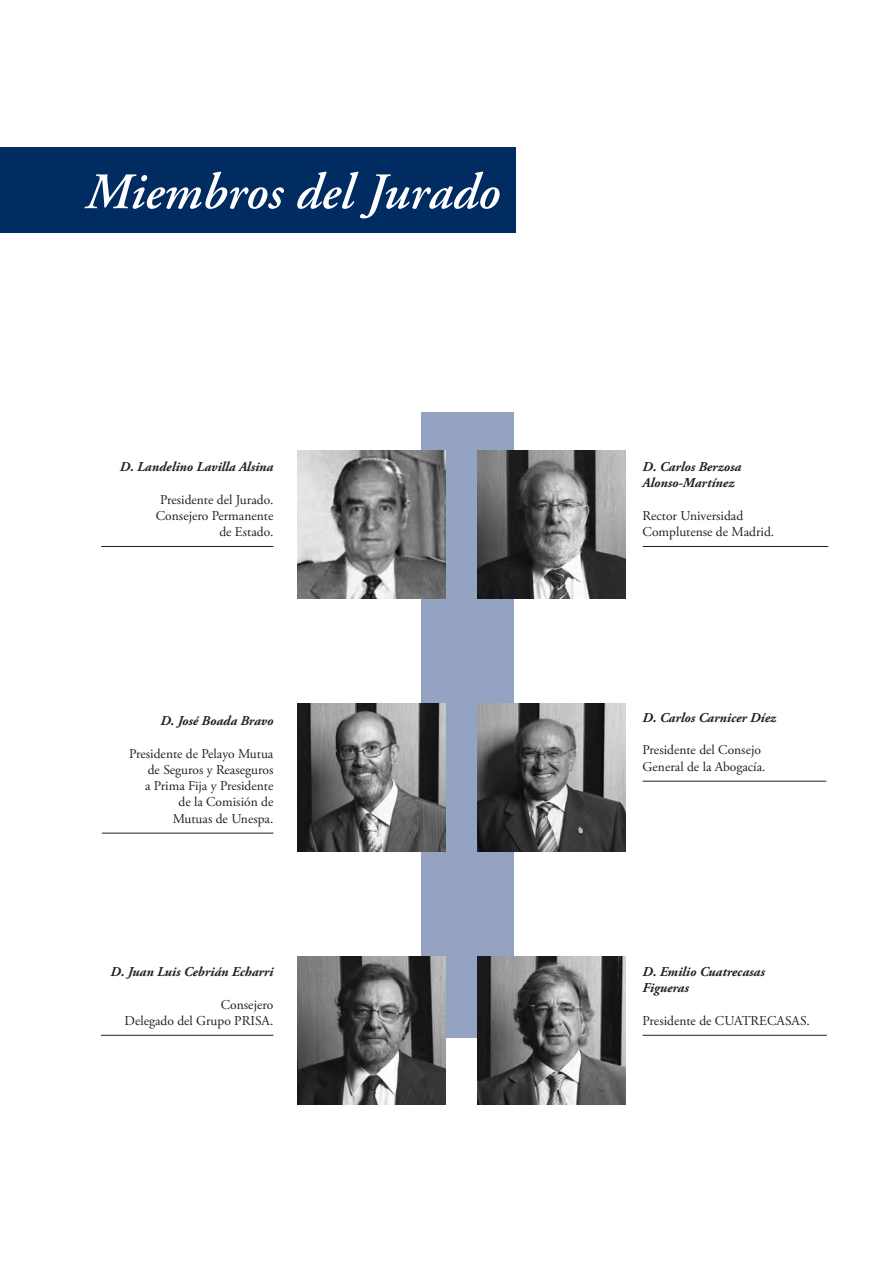
<style>
.page{position:relative;width:893px;height:1263px;background:#fff}
.page>*{position:absolute;margin:0;border:0;box-sizing:border-box;transform-origin:0 0}
.t1{font:italic 600 51px "Adobe Garamond";color:#fff}
.t2{font:13.5px/16.2px "Adobe Garamond Pro";color:#231f20}
.heading_2{font:italic 700 13.5px/16.2px "Adobe Garamond Pro";color:#231f20}
</style>
<div class="page">
<div style="left:422px;top:412px;width:92px;height:625px;background:#95a3c3"></div>
<div style="left:0;top:147px;width:516px;height:85px;background:#002c62"></div>
<img style="left:298px;top:451px;width:147px;height:148px">
<img style="left:477px;top:451px;width:148px;height:148px">
<img style="left:298px;top:704px;width:147px;height:148px">
<img style="left:477px;top:704px;width:148px;height:148px">
<img style="left:298px;top:957px;width:147px;height:148px">
<img style="left:477px;top:957px;width:148px;height:148px">
<hr style="left:101px;top:546px;width:172px;height:1px;background:#231f20">
<hr style="left:643px;top:546px;width:185px;height:1px;background:#231f20">
<hr style="left:643px;top:781px;width:183px;height:1px;background:#231f20">
<hr style="left:101px;top:1035px;width:172px;height:1px;background:#231f20">
<hr style="left:643px;top:1035px;width:184px;height:1px;background:#231f20">
<hr style="left:102px;top:833px;width:171px;height:1px;background:#231f20">
<p class="t1" style="left:86px;top:164px;width:416px">Miembros del Jurado</p>
<p class="heading_2" style="left:120px;top:459px;width:155px">D. Landelino Lavilla Alsina</p>
<p class="t2" style="left:160px;top:492px;width:115px">Presidente del Jurado.</p>
<p class="t2" style="left:156px;top:508px;width:119px">Consejero Permanente</p>
<p class="t2" style="left:219px;top:524px;width:56px">de Estado.</p>
<p class="heading_2" style="left:161px;top:713px;width:114px">D. José Boada Bravo</p>
<p class="t2" style="left:129px;top:746px;width:146px;text-align:right">Presidente de Pelayo Mutua de Seguros y Reaseguros<br>a Prima Fija y Presidente<br>de la Comisión de<br>Mutuas de Unespa.</p>
<p class="heading_2" style="left:111px;top:964px;width:164px">D. Juan Luis Cebrián Echarri</p>
<p class="t2" style="left:125px;top:997px;width:150px;text-align:right">Consejero<br>Delegado del Grupo PRISA.</p>
<p class="heading_2" style="left:643px;top:459px;width:100px">D. Carlos Berzosa</p>
<p class="heading_2" style="left:643px;top:475px;width:93px">Alonso-Martínez</p>
<p class="t2" style="left:643px;top:508px;width:133px">Rector Universidad<br>Complutense de Madrid.</p>
<p class="heading_2" style="left:643px;top:710px;width:135px">D. Carlos Carnicer Díez</p>
<p class="t2" style="left:643px;top:742px;width:124px">Presidente del Consejo<br>General de la Abogacía.</p>
<p class="heading_2" style="left:643px;top:964px;width:124px">D. Emilio Cuatrecasas<br>Figueras</p>
<p class="t2" style="left:643px;top:1013px;width:169px">Presidente de CUATRECASAS.</p>
</div>
